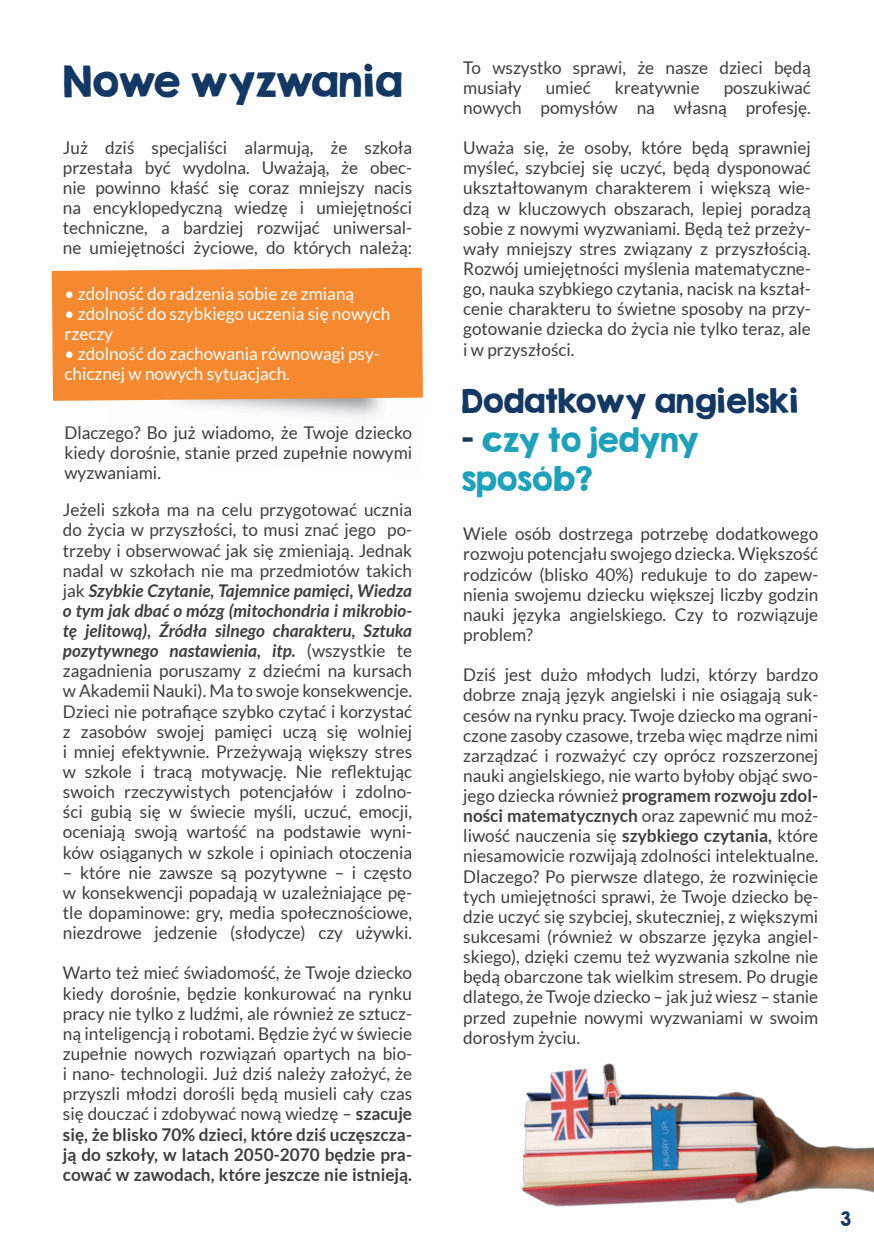
<style>
.page{position:relative;width:874px;height:1241px;background:#fff}
.page>*{position:absolute;margin:0;border:0;box-sizing:border-box;transform-origin:0 0}
.t1{font:38.5px "KG Second Chances Solid";color:#133863}
.t2{font:29.75px/38.5px "KG Second Chances Solid";color:#1ea1bb}
.t3{font:29.75px "KG Second Chances Solid";color:#133863}
.TXT{font:17.5px/20.1px "Lato";color:#3e3e3f;text-align:justify}
.TXT-2{font:17.5px/20.1px "Lato";color:#fff}
.t4{font:17.5px "KG Second Chances Solid";color:#133863}
.s1{font-weight:700;font-style:italic}
.s2{font-weight:700}
.s3{color:#133863}
</style>
<div class="page">
<img style="left:179px;top:267px;width:244px;height:150px">
<div style="left:52px;top:268px;width:370px;height:133px;background:#f58930"></div>
<img style="left:521px;top:1063px;width:352px;height:144px">
<p class="t1" style="left:63px;top:56px;width:341px">Nowe wyzwania</p>
<p class="TXT" style="left:63px;top:137px;width:350px">Już dziś specjaliści alarmują, że szkoła przestała być wydolna. Uważają, że obec&shy;nie powinno kłaść się coraz mniejszy nacis na encyklopedyczną wiedzę i umiejętności techniczne, a bardziej rozwijać uniwersal&shy;ne umiejętności życiowe, do których należą:</p>
<p class="TXT-2" style="left:64px;top:283px;width:291px">• zdolność do radzenia sobie ze zmianą</p>
<p class="TXT-2" style="left:64px;top:303px;width:327px">• zdolność do szybkiego uczenia się nowych rzeczy</p>
<p class="TXT-2" style="left:64px;top:343px;width:317px">• zdolność do zachowania równowagi psy&shy;chicznej w nowych sytuacjach.</p>
<p class="TXT" style="left:64px;top:422px;width:349px">Dlaczego? Bo już wiadomo, że Twoje dziecko kiedy dorośnie, stanie przed zupełnie nowymi wyzwaniami.</p>
<p class="TXT" style="left:63px;top:499px;width:350px">Jeżeli szkoła ma na celu przygotować ucznia do życia w przyszłości, to musi znać jego po&shy;trzeby i obserwować jak się zmieniają. Jednak nadal w szkołach nie ma przedmiotów takich jak <span class="s1">Szybkie Czytanie, Tajemnice pamięci, Wiedza o tym jak dbać o mózg (mitochondria i mikrobio&shy;tę jelitową), Źródła silnego charakteru, Sztuka pozytywnego nastawienia, itp.</span> (wszystkie te zagadnienia poruszamy z dziećmi na kursach w Akademii Nauki). Ma to swoje konsekwencje.<br>Dzieci nie potrafiące szybko czytać i korzystać z zasobów swojej pamięci uczą się wolniej i mniej efektywnie. Przeżywają większy stres w szkole i tracą motywację. Nie reflektując swoich rzeczywistych potencjałów i zdolno&shy;ści gubią się w świecie myśli, uczuć, emocji, oceniają swoją wartość na podstawie wyni&shy;ków osiąganych w szkole i opiniach otoczenia</p>
<p class="TXT" style="left:63px;top:862px;width:350px">– które nie zawsze są pozytywne – i często w konsekwencji popadają w uzależniające pę&shy;tle dopaminowe: gry, media społecznościowe, niezdrowe jedzenie (słodycze) czy używki.</p>
<p class="TXT" style="left:63px;top:962px;width:350px">Warto też mieć świadomość, że Twoje dziecko kiedy dorośnie, będzie konkurować na rynku pracy nie tylko z ludźmi, ale również ze sztucz&shy;ną inteligencją i robotami. Będzie żyć w świecie zupełnie nowych rozwiązań opartych na bio&shy;i nano- technologii. Już dziś należy założyć, że przyszli młodzi dorośli będą musieli cały czas się douczać i zdobywać nową wiedzę – <span class="s2">szacuje się, że blisko 70% dzieci, które dziś uczęszcza&shy;ją do szkoły, w latach 2050-2070 będzie pra&shy;cować w zawodach, które jeszcze nie istnieją.</span></p>
<p class="TXT" style="left:463px;top:57px;width:349px">To wszystko sprawi, że nasze dzieci będą musiały</p>
<p class="TXT" style="left:463px;top:77px;width:349px;text-align:right">poszukiwać<br>nowych pomysłów na własną profesję.</p>
<p class="TXT" style="left:463px;top:138px;width:349px">Uważa się, że osoby, które będą sprawniej myśleć, szybciej się uczyć, będą dysponować ukształtowanym charakterem i większą wie&shy;dzą w kluczowych obszarach, lepiej poradzą sobie z nowymi wyzwaniami. Będą też przeży&shy;wały mniejszy stres związany z przyszłością.<br>Rozwój umiejętności myślenia matematyczne&shy;go, nauka szybkiego czytania, nacisk na kształ&shy;cenie charakteru to świetne sposoby na przy&shy;gotowanie dziecka do życia nie tylko teraz, ale i w przyszłości.</p>
<p class="TXT" style="left:545px;top:77px;width:47px">umieć</p>
<p class="TXT" style="left:614px;top:77px;width:86px">kreatywnie</p>
<p class="t3" style="left:461px;top:382px;width:338px">Dodatkowy angielski</p>
<p class="t2" style="left:461px;top:420px;width:238px"><span class="s3">–</span> czy to jedyny sposób?</p>
<p class="TXT" style="left:463px;top:523px;width:356px">Wiele osób dostrzega potrzebę dodatkowego rozwoju potencjału swojego dziecka. Większość rodziców (blisko 40%) redukuje to do zapew&shy;nienia swojemu dziecku większej liczby godzin nauki języka angielskiego. Czy to rozwiązuje problem?</p>
<p class="TXT" style="left:463px;top:664px;width:356px">Dziś jest dużo młodych ludzi, którzy bardzo dobrze znają język angielski i nie osiągają suk&shy;cesów na rynku pracy. Twoje dziecko ma ograni&shy;czone zasoby czasowe, trzeba więc mądrze nimi zarządzać i rozważyć czy oprócz rozszerzonej nauki angielskiego, nie warto byłoby objąć swo&shy;jego dziecka również <span class="s2">programem rozwoju zdol&shy;ności matematycznych</span> oraz zapewnić mu moż&shy;liwość nauczenia się <span class="s2">szybkiego czytania,</span> które niesamowicie rozwijają zdolności intelektualne.<br>Dlaczego? Po pierwsze dlatego, że rozwinięcie tych umiejętności sprawi, że Twoje dziecko bę&shy;dzie uczyć się szybciej, skuteczniej, z większymi sukcesami (również w obszarze języka angiel&shy;skiego), dzięki czemu też wyzwania szkolne nie będą obarczone tak wielkim stresem. Po drugie dlatego, że Twoje dziecko – jak już wiesz – stanie przed zupełnie nowymi wyzwaniami w swoim dorosłym życiu.</p>
<p class="t4" style="left:840px;top:1207px;width:12px">3</p>
</div>
